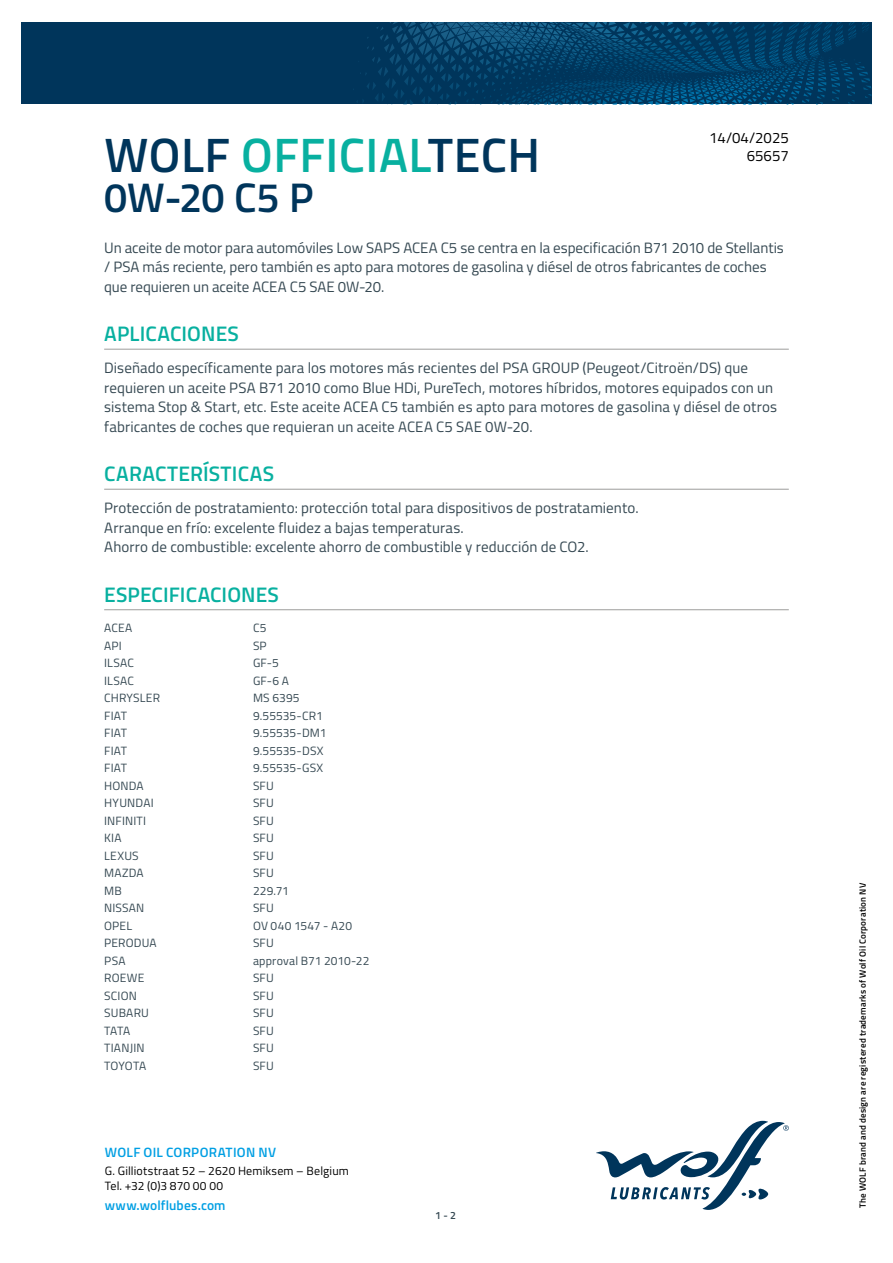
<style>
.page{position:relative;width:893px;height:1263px;background:#fff}
.page>*{position:absolute;margin:0;border:0;box-sizing:border-box;transform-origin:0 0}
.t1{font:600 48.3px "Titillium";letter-spacing:.01em;color:#00355b}
.t2{font:600 41.4px "Titillium";color:#00355b}
.t3{font:600 21px "Titillium";letter-spacing:.005em;color:#08b0a0}
.t4{font:15px/19.5px "Titillium";letter-spacing:.005em;color:#364953}
.t5{font:15px/18px "Titillium";color:#000;text-align:right}
.t6{font:600 13.5px "Titillium";letter-spacing:.015em;color:#009fe3}
.t7{font:12px "Titillium";letter-spacing:.015em;color:#364953}
.t8{font:12px/14.4px "Titillium";letter-spacing:.015em;color:#000}
.t9{font:600 10.5px "Titillium";color:#364953}
.t10{font:600 9px "Titillium";letter-spacing:.025em;color:#000}
.s1{color:#08b0a0}
</style>
<div class="page">
<svg style="left:596px;top:1121px;width:193px;height:89px"></svg>
<svg style="left:21px;top:22px;width:851px;height:82px;background:#013b62"></svg>
<hr style="left:104px;top:349px;width:685px;height:1px;background:#9d9d9c">
<hr style="left:104px;top:489px;width:685px;height:1px;background:#9d9d9c">
<hr style="left:104px;top:609px;width:685px;height:1px;background:#9d9d9c">
<p class="t5" style="left:709px;top:128px;width:81px">14/04/2025<br>65657</p>
<h1 class="t1" style="left:104px;top:118px;width:437px">WOLF <span class="s1">OFFICIAL</span>TECH</h1>
<h2 class="t2" style="left:104px;top:166px;width:211px">0W-20 C5 P</h2>
<p class="t4" style="left:104px;top:237px;width:681px">Un aceite de motor para automóviles Low SAPS ACEA C5 se centra en la especificación B71 2010 de Stellantis / PSA más reciente, pero también es apto para motores de gasolina y diésel de otros fabricantes de coches que requieren un aceite ACEA C5 SAE 0W-20.</p>
<h3 class="t3" style="left:104px;top:318px;width:136px">APLICACIONES</h3>
<p class="t4" style="left:104px;top:358px;width:674px">Diseñado específicamente para los motores más recientes del PSA GROUP (Peugeot/Citroën/DS) que requieren un aceite PSA B71 2010 como Blue HDi, PureTech, motores híbridos, motores equipados con un sistema Stop &amp; Start, etc. Este aceite ACEA C5 también es apto para motores de gasolina y diésel de otros fabricantes de coches que requieran un aceite ACEA C5 SAE 0W-20.</p>
<h3 class="t3" style="left:104px;top:458px;width:171px">CARACTERÍSTICAS</h3>
<p class="t4" style="left:104px;top:498px;width:536px">Protección de postratamiento: protección total para dispositivos de postratamiento.<br>Arranque en frío: excelente fluidez a bajas temperaturas.<br>Ahorro de combustible: excelente ahorro de combustible y reducción de CO2.</p>
<h3 class="t3" style="left:104px;top:578px;width:176px">ESPECIFICACIONES</h3>
<p class="t7" style="left:104px;top:619px;width:30px">ACEA</p>
<p class="t7" style="left:253px;top:619px;width:15px">C5</p>
<p class="t7" style="left:104px;top:637px;width:19px">API</p>
<p class="t7" style="left:253px;top:637px;width:15px">SP</p>
<p class="t7" style="left:104px;top:654px;width:31px">ILSAC</p>
<p class="t7" style="left:253px;top:654px;width:27px">GF-5</p>
<p class="t7" style="left:104px;top:672px;width:31px">ILSAC</p>
<p class="t7" style="left:253px;top:672px;width:38px">GF-6 A</p>
<p class="t7" style="left:104px;top:689px;width:57px">CHRYSLER</p>
<p class="t7" style="left:253px;top:689px;width:48px">MS 6395</p>
<p class="t7" style="left:104px;top:707px;width:24px">FIAT</p>
<p class="t7" style="left:253px;top:707px;width:71px">9.55535-CR1</p>
<p class="t7" style="left:104px;top:724px;width:24px">FIAT</p>
<p class="t7" style="left:253px;top:724px;width:75px">9.55535-DM1</p>
<p class="t7" style="left:104px;top:742px;width:24px">FIAT</p>
<p class="t7" style="left:253px;top:742px;width:72px">9.55535-DSX</p>
<p class="t7" style="left:104px;top:759px;width:24px">FIAT</p>
<p class="t7" style="left:253px;top:759px;width:72px">9.55535-GSX</p>
<p class="t7" style="left:104px;top:777px;width:41px">HONDA</p>
<p class="t7" style="left:253px;top:777px;width:22px">SFU</p>
<p class="t7" style="left:104px;top:794px;width:51px">HYUNDAI</p>
<p class="t7" style="left:253px;top:794px;width:22px">SFU</p>
<p class="t7" style="left:104px;top:812px;width:44px">INFINITI</p>
<p class="t7" style="left:253px;top:812px;width:22px">SFU</p>
<p class="t7" style="left:104px;top:829px;width:19px">KIA</p>
<p class="t7" style="left:253px;top:829px;width:22px">SFU</p>
<p class="t7" style="left:104px;top:847px;width:36px">LEXUS</p>
<p class="t7" style="left:253px;top:847px;width:22px">SFU</p>
<p class="t7" style="left:104px;top:864px;width:41px">MAZDA</p>
<p class="t7" style="left:253px;top:864px;width:22px">SFU</p>
<p class="t7" style="left:104px;top:882px;width:19px">MB</p>
<p class="t7" style="left:253px;top:882px;width:37px">229.71</p>
<p class="t7" style="left:104px;top:899px;width:42px">NISSAN</p>
<p class="t7" style="left:253px;top:899px;width:22px">SFU</p>
<p class="t7" style="left:104px;top:917px;width:29px">OPEL</p>
<p class="t7" style="left:253px;top:917px;width:101px">OV 040 1547 - A20</p>
<p class="t7" style="left:104px;top:934px;width:54px">PERODUA</p>
<p class="t7" style="left:253px;top:934px;width:22px">SFU</p>
<p class="t7" style="left:104px;top:952px;width:23px">PSA</p>
<p class="t7" style="left:253px;top:952px;width:118px">approval B71 2010-22</p>
<p class="t7" style="left:104px;top:969px;width:42px">ROEWE</p>
<p class="t7" style="left:253px;top:969px;width:22px">SFU</p>
<p class="t7" style="left:104px;top:987px;width:34px">SCION</p>
<p class="t7" style="left:253px;top:987px;width:22px">SFU</p>
<p class="t7" style="left:104px;top:1004px;width:46px">SUBARU</p>
<p class="t7" style="left:253px;top:1004px;width:22px">SFU</p>
<p class="t7" style="left:104px;top:1022px;width:28px">TATA</p>
<p class="t7" style="left:253px;top:1022px;width:22px">SFU</p>
<p class="t7" style="left:104px;top:1039px;width:42px">TIANJIN</p>
<p class="t7" style="left:253px;top:1039px;width:22px">SFU</p>
<p class="t7" style="left:104px;top:1057px;width:44px">TOYOTA</p>
<p class="t7" style="left:253px;top:1057px;width:22px">SFU</p>
<p class="t6" style="left:105px;top:1142px;width:173px">WOLF OIL CORPORATION NV</p>
<p class="t8" style="left:105px;top:1163px;width:246px">G. Gilliotstraat 52 – 2620 Hemiksem – Belgium<br>Tel. +32 (0)3 870 00 00</p>
<p class="t6" style="left:105px;top:1195px;width:122px">www.wolflubes.com</p>
<p class="t9" style="left:435px;top:1207px;width:22px">1 - 2</p>
<p class="t10" style="left:856px;top:1208px;width:326px;rotate:-90deg">The WOLF brand and design are registered trademarks of Wolf Oil Corporation NV</p>
</div>
